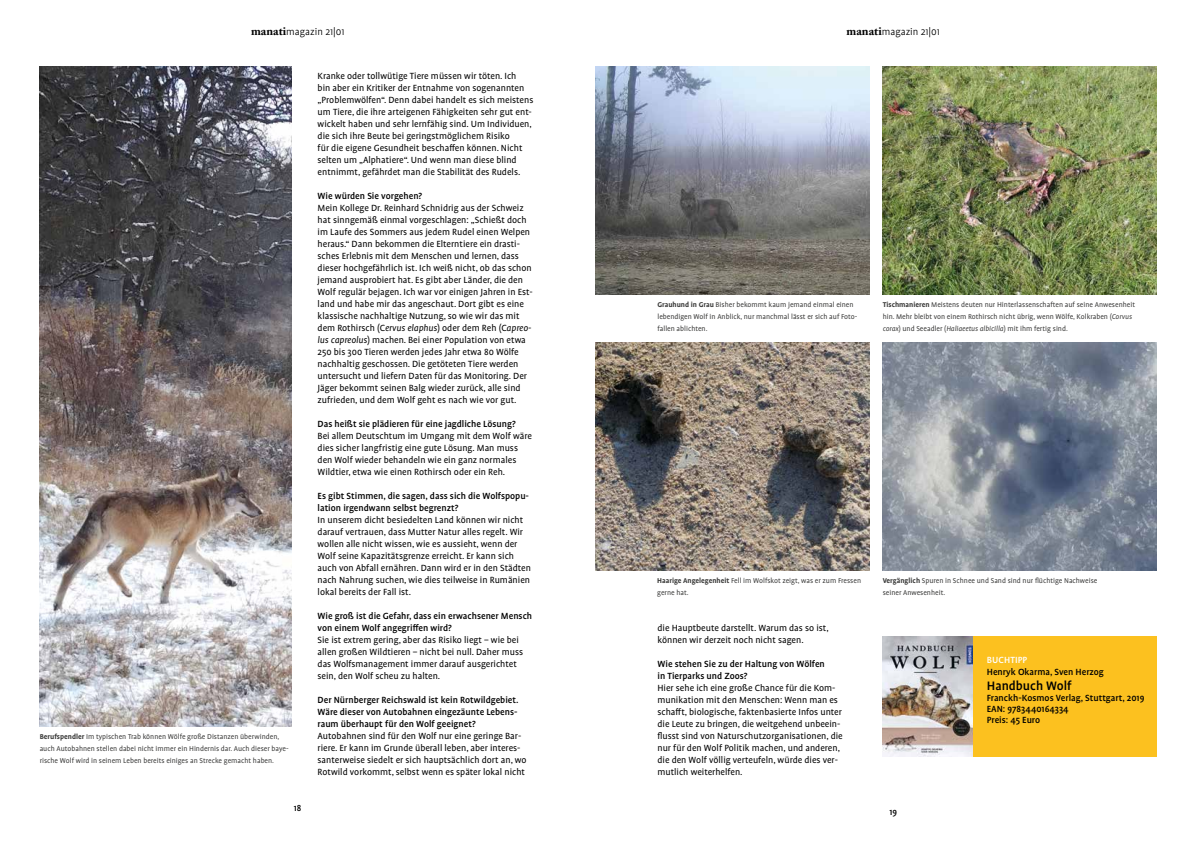
<style>
.page{position:relative;width:1191px;height:842px;background:#fff}
.page>*{position:absolute;margin:0;border:0;box-sizing:border-box;transform-origin:0 0}
.t1{font:500 14px "Profile OT";color:#000}
.t2{font:300 11px "Profile OT";color:#000}
.t3{font:10.2px/12px "Profile OT";color:#000}
.t4{font:500 10.2px/12px "Profile OT";color:#000}
.t5{font:500 10.2px "Profile OT";letter-spacing:.01em;color:#fff}
.t6{font:500 10px "Profile OT";color:#000}
.t7{font:8px/12px "Profile OT";color:#3c3c3b}
.s1{font-family:"Adobe Caslon Pro";font-weight:700;font-size:12px}
.s2{font-weight:700}
.s3{font-style:italic}
</style>
<div class="page">
<div style="left:968px;top:636px;width:188px;height:120px;background:#fcc11f"></div>
<img style="left:40px;top:67px;width:252px;height:660px">
<img style="left:595px;top:67px;width:274px;height:228px">
<img style="left:595px;top:343px;width:274px;height:228px">
<img style="left:882px;top:343px;width:274px;height:228px">
<img style="left:882px;top:67px;width:274px;height:228px">
<img style="left:882px;top:636px;width:90px;height:120px">
<p class="t2" style="left:251px;top:26px;width:95px"><span class="s1">manati</span>magazin 21|01</p>
<p class="t2" style="left:846px;top:26px;width:95px"><span class="s1">manati</span>magazin 21|01</p>
<p class="t7" style="left:40px;top:731px;width:250px"><span class="s2">Berufspendler</span> Im typischen Trab können Wölfe große Distanzen überwinden, auch Autobahnen stellen dabei nicht immer ein Hindernis dar. Auch dieser baye&shy;rische Wolf wird in seinem Leben bereits einiges an Strecke gemacht haben.</p>
<p class="t6" style="left:294px;top:803px;width:9px">18</p>
<p class="t3" style="left:317px;top:70px;width:217px">Kranke oder tollwütige Tiere müssen wir töten. Ich<br>bin aber ein Kritiker der Entnahme von sogenannten „Problemwölfen“. Denn dabei handelt es sich meistens um Tiere, die ihre arteigenen Fähigkeiten sehr gut ent&shy;wickelt haben und sehr lernfähig sind. Um Individuen, die sich ihre Beute bei geringstmöglichem Risiko<br>für die eigene Gesundheit beschaffen können. Nicht selten um „Alphatiere“. Und wenn man diese blind entnimmt, gefährdet man die Stabilität des Rudels.</p>
<p class="t4" style="left:317px;top:190px;width:106px">Wie würden Sie vorgehen?</p>
<p class="t3" style="left:317px;top:202px;width:217px">Mein Kollege Dr. Reinhard Schnidrig aus der Schweiz hat sinngemäß einmal vorgeschlagen: „Schießt doch im Laufe des Sommers aus jedem Rudel einen Welpen heraus.“ Dann bekommen die Elterntiere ein drasti&shy;sches Erlebnis mit dem Menschen und lernen, dass dieser hochgefährlich ist. Ich weiß nicht, ob das schon jemand ausprobiert hat. Es gibt aber Länder, die den Wolf regulär bejagen. Ich war vor einigen Jahren in Est&shy;land und habe mir das angeschaut. Dort gibt es eine klassische nachhaltige Nutzung, so wie wir das mit dem Rothirsch (C<span class="s3">ervus elaphus</span>) oder dem Reh (C<span class="s3">apreo&shy;lus capreolus</span>) machen. Bei einer Population von etwa 250 bis 300 Tieren werden jedes Jahr etwa 80 Wölfe nachhaltig geschossen. Die getöteten Tiere werden untersucht und liefern Daten für das Monitoring. Der Jäger bekommt seinen Balg wieder zurück, alle sind zufrieden, und dem Wolf geht es nach wie vor gut.</p>
<p class="t4" style="left:317px;top:418px;width:200px">Das heißt sie plädieren für eine jagdliche Lösung?</p>
<p class="t3" style="left:317px;top:430px;width:216px">Bei allem Deutschtum im Umgang mit dem Wolf wäre dies sicher langfristig eine gute Lösung. Man muss den Wolf wieder behandeln wie ein ganz normales Wildtier, etwa wie einen Rothirsch oder ein Reh.</p>
<p class="t4" style="left:317px;top:490px;width:213px">Es gibt Stimmen, die sagen, dass sich die Wolfspopu&shy;lation irgendwann selbst begrenzt?</p>
<p class="t3" style="left:317px;top:514px;width:215px">In unserem dicht besiedelten Land können wir nicht darauf vertrauen, dass Mutter Natur alles regelt. Wir wollen alle nicht wissen, wie es aussieht, wenn der Wolf seine Kapazitätsgrenze erreicht. Er kann sich auch von Abfall ernähren. Dann wird er in den Städten nach Nahrung suchen, wie dies teilweise in Rumänien lokal bereits der Fall ist.</p>
<p class="t4" style="left:317px;top:610px;width:216px">Wie groß ist die Gefahr, dass ein erwachsener Mensch von einem Wolf angegriffen wird?</p>
<p class="t3" style="left:317px;top:634px;width:207px">Sie ist extrem gering, aber das Risiko liegt – wie bei allen großen Wildtieren – nicht bei null. Daher muss das Wolfsmanagement immer darauf ausgerichtet sein, den Wolf scheu zu halten.</p>
<p class="t4" style="left:317px;top:694px;width:202px;text-align:justify">Der Nürnberger Reichswald ist kein Rotwildgebiet.<br>Wäre dieser von Autobahnen eingezäunte Lebens&shy;raum überhaupt für den Wolf geeignet?</p>
<p class="t3" style="left:317px;top:730px;width:210px">Autobahnen sind für den Wolf nur eine geringe Bar&shy;riere. Er kann im Grunde überall leben, aber interes&shy;santerweise siedelt er sich hauptsächlich dort an, wo Rotwild vorkommt, selbst wenn es später lokal nicht</p>
<p class="t7" style="left:657px;top:299px;width:201px"><span class="s2">Grauhund in Grau</span> Bisher bekommt kaum jemand einmal einen lebendigen Wolf in Anblick, nur manchmal lässt er sich auf Foto&shy;fallen ablichten.</p>
<p class="t7" style="left:882px;top:299px;width:254px"><span class="s2">Tischmanieren</span> Meistens deuten nur Hinterlassenschaften auf seine Anwesenheit hin. Mehr bleibt von einem Rothirsch nicht übrig, wenn Wölfe, Kolkraben (<span class="s3">Corvus corax</span>) und Seeadler (<span class="s3">Haliaeetus albicilla</span>) mit ihm fertig sind.</p>
<p class="t7" style="left:657px;top:575px;width:205px"><span class="s2">Haarige Angelegenheit</span> Fell im Wolfskot zeigt, was er zum Fressen gerne hat.</p>
<p class="t3" style="left:657px;top:622px;width:173px">die Hauptbeute darstellt. Warum das so ist, können wir derzeit noch nicht sagen.</p>
<p class="t4" style="left:657px;top:658px;width:169px">Wie stehen Sie zu der Haltung von Wölfen in Tierparks und Zoos?</p>
<p class="t3" style="left:657px;top:682px;width:187px">Hier sehe ich eine große Chance für die Kom&shy;munikation mit den Menschen: Wenn man es schafft, biologische, faktenbasierte Infos unter die Leute zu bringen, die weitgehend unbeein&shy;flusst sind von Naturschutzorganisationen, die nur für den Wolf Politik machen, und anderen, die den Wolf völlig verteufeln, würde dies ver&shy;mutlich weiterhelfen.</p>
<p class="t7" style="left:882px;top:575px;width:216px"><span class="s2">Vergänglich</span> Spuren in Schnee und Sand sind nur flüchtige Nachweise seiner Anwesenheit.</p>
<p class="t6" style="left:889px;top:807px;width:9px">19</p>
<p class="t5" style="left:987px;top:654px;width:42px">BUCHTIPP</p>
<p class="t4" style="left:986px;top:667px;width:119px">Henryk Okarma, Sven Herzog</p>
<h1 class="t1" style="left:986px;top:679px;width:86px">Handbuch Wolf</h1>
<p class="t4" style="left:986px;top:693px;width:159px;line-height:11px">Franckh-Kosmos Verlag, Stuttgart, 2019<br>EAN: 9783440164334<br>Preis: 45 Euro</p>
</div>
